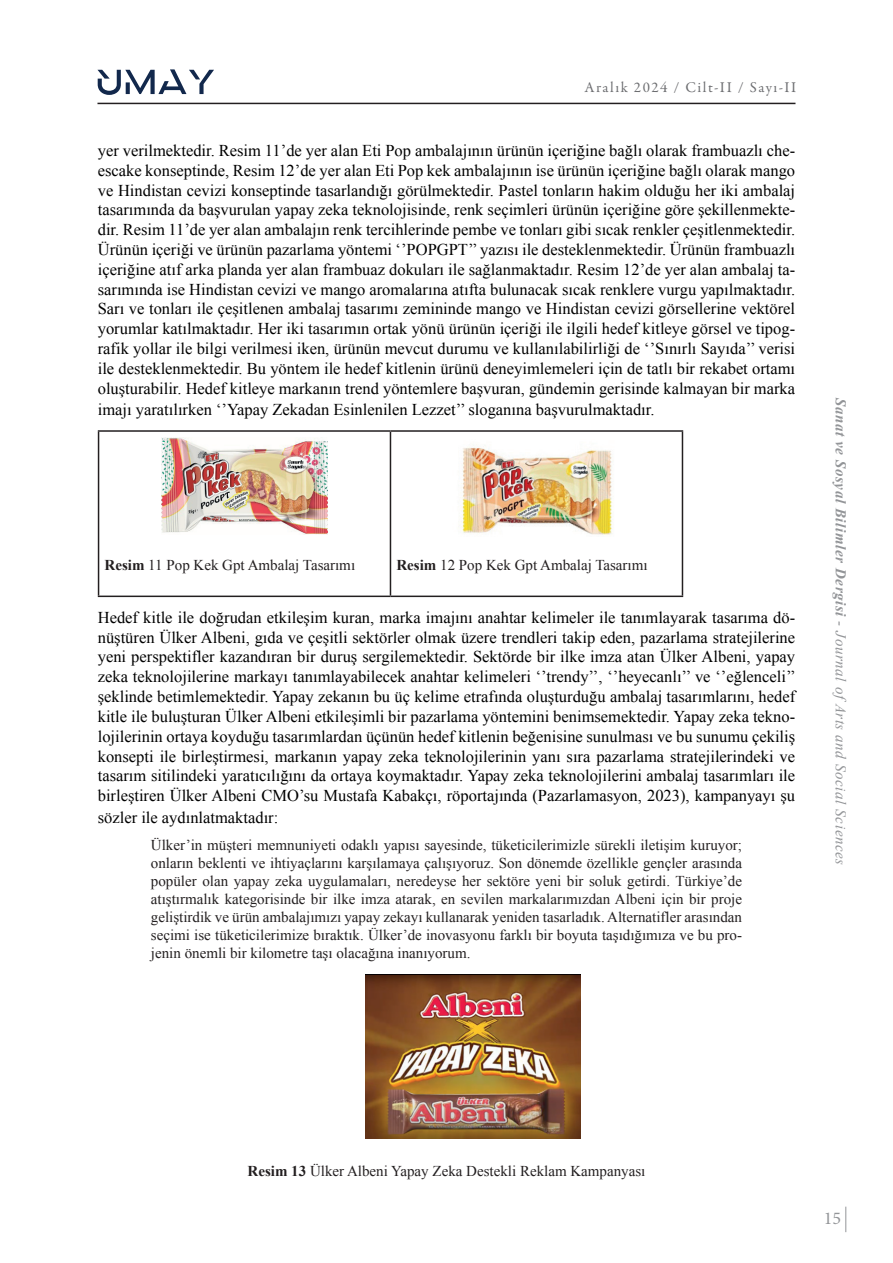
<style>
.page{position:relative;width:893px;height:1263px;background:#fff}
.page>*{position:absolute;margin:0;border:0;box-sizing:border-box;transform-origin:0 0}
.t1{font:18px "Minion Pro";color:#939598}
.t2{font:16.5px/19.8px "Times New Roman";color:#000001;text-align:justify}
.t3{font:15px/18px "Times New Roman";color:#231f20;text-align:justify}
.t4{font:italic 15px "Times New Roman";letter-spacing:.04em;color:#939598}
.t5{font:15px "Garamond Premr Pro";letter-spacing:.1em;color:#6c6d70}
.s1{font-weight:700}
</style>
<div class="page">
<svg style="left:97px;top:69px;width:117px;height:26px"></svg>
<hr style="left:97px;top:103px;width:698px;height:1px;background:#231f20">
<svg style="left:845px;top:1206px;width:1px;height:26px"></svg>
<hr style="left:98px;top:430px;width:292px;height:2px;background:#231f20">
<hr style="left:98px;top:432px;width:1px;height:164px;background:#231f20">
<hr style="left:390px;top:430px;width:293px;height:2px;background:#231f20">
<hr style="left:390px;top:432px;width:1px;height:164px;background:#231f20">
<hr style="left:682px;top:432px;width:1px;height:164px;background:#231f20">
<hr style="left:98px;top:596px;width:292px;height:1px;background:#231f20">
<hr style="left:390px;top:596px;width:293px;height:1px;background:#231f20">
<img style="left:161px;top:437px;width:167px;height:97px">
<img style="left:460px;top:445px;width:153px;height:90px">
<img style="left:365px;top:975px;width:216px;height:163px">
<p class="t5" style="left:584px;top:79px;width:213px">Aralık 2024 / Cilt-II / Sayı-II</p>
<p class="t2" style="left:98px;top:140px;width:699px">yer verilmektedir. Resim 11’de yer alan Eti Pop ambalajının ürünün içeriğine bağlı olarak frambuazlı che&shy;escake konseptinde, Resim 12’de yer alan Eti Pop kek ambalajının ise ürünün içeriğine bağlı olarak mango ve Hindistan cevizi konseptinde tasarlandığı görülmektedir. Pastel tonların hakim olduğu her iki ambalaj tasarımında da başvurulan yapay zeka teknolojisinde, renk seçimleri ürünün içeriğine göre şekillenmekte&shy;dir. Resim 11’de yer alan ambalajın renk tercihlerinde pembe ve tonları gibi sıcak renkler çeşitlenmektedir.<br>Ürünün içeriği ve ürünün pazarlama yöntemi ‘’POPGPT’’ yazısı ile desteklenmektedir. Ürünün frambuazlı içeriğine atıf arka planda yer alan frambuaz dokuları ile sağlanmaktadır. Resim 12’de yer alan ambalaj ta&shy;sarımında ise Hindistan cevizi ve mango aromalarına atıfta bulunacak sıcak renklere vurgu yapılmaktadır.<br>Sarı ve tonları ile çeşitlenen ambalaj tasarımı zemininde mango ve Hindistan cevizi görsellerine vektörel yorumlar katılmaktadır. Her iki tasarımın ortak yönü ürünün içeriği ile ilgili hedef kitleye görsel ve tipog&shy;rafik yollar ile bilgi verilmesi iken, ürünün mevcut durumu ve kullanılabilirliği de ‘’Sınırlı Sayıda’’ verisi ile desteklenmektedir. Bu yöntem ile hedef kitlenin ürünü deneyimlemeleri için de tatlı bir rekabet ortamı oluşturabilir. Hedef kitleye markanın trend yöntemlere başvuran, gündemin gerisinde kalmayan bir marka</p>
<p class="t2" style="left:98px;top:400px;width:558px">imajı yaratılırken ‘’Yapay Zekadan Esinlenilen Lezzet’’ sloganına başvurulmaktadır.</p>
<p class="t3" style="left:105px;top:555px;width:252px"><span class="s1">Resim</span> 11 Pop Kek Gpt Ambalaj Tasarımı</p>
<p class="t3" style="left:396px;top:556px;width:253px"><span class="s1">Resim</span> 12 Pop Kek Gpt Ambalaj Tasarımı</p>
<p class="t2" style="left:98px;top:607px;width:699px">Hedef kitle ile doğrudan etkileşim kuran, marka imajını anahtar kelimeler ile tanımlayarak tasarıma dö&shy;nüştüren Ülker Albeni, gıda ve çeşitli sektörler olmak üzere trendleri takip eden, pazarlama stratejilerine yeni perspektifler kazandıran bir duruş sergilemektedir. Sektörde bir ilke imza atan Ülker Albeni, yapay zeka teknolojilerine markayı tanımlayabilecek anahtar kelimeleri ‘’trendy’’, ‘’heyecanlı’’ ve ‘’eğlenceli’’ şeklinde betimlemektedir. Yapay zekanın bu üç kelime etrafında oluşturduğu ambalaj tasarımlarını, hedef kitle ile buluşturan Ülker Albeni etkileşimli bir pazarlama yöntemini benimsemektedir. Yapay zeka tekno&shy;lojilerinin ortaya koyduğu tasarımlardan üçünün hedef kitlenin beğenisine sunulması ve bu sunumu çekiliş konsepti ile birleştirmesi, markanın yapay zeka teknolojilerinin yanı sıra pazarlama stratejilerindeki ve tasarım sitilindeki yaratıcılığını da ortaya koymaktadır. Yapay zeka teknolojilerini ambalaj tasarımları ile birleştiren Ülker Albeni CMO’su Mustafa Kabakçı, röportajında (Pazarlamasyon, 2023), kampanyayı şu</p>
<p class="t2" style="left:98px;top:807px;width:182px">sözler ile aydınlatmaktadır:</p>
<p class="t3" style="left:151px;top:835px;width:592px">Ülker’in müşteri memnuniyeti odaklı yapısı sayesinde, tüketicilerimizle sürekli iletişim kuruyor; onların beklenti ve ihtiyaçlarını karşılamaya çalışıyoruz. Son dönemde özellikle gençler arasında popüler olan yapay zeka uygulamaları, neredeyse her sektöre yeni bir soluk getirdi. Türkiye’de atıştırmalık kategorisinde bir ilke imza atarak, en sevilen markalarımızdan Albeni için bir proje geliştirdik ve ürün ambalajımızı yapay zekayı kullanarak yeniden tasarladık. Alternatifler arasından seçimi ise tüketicilerimize bıraktık. Ülker’de inovasyonu farklı bir boyuta taşıdığımıza ve bu pro&shy;jenin önemli bir kilometre taşı olacağına inanıyorum.</p>
<p class="t4" style="left:851px;top:398px;width:469px;rotate:90deg"><span class="s1">Sanat ve Sosyal Bilimler Dergisi</span> - Journal ofArts and Social Sciences</p>
<p class="t3" style="left:248px;top:1161px;width:399px"><span class="s1">Resim 13</span> Ülker Albeni Yapay Zeka Destekli Reklam Kampanyası</p>
<p class="t1" style="left:824px;top:1206px;width:19px">15</p>
</div>
